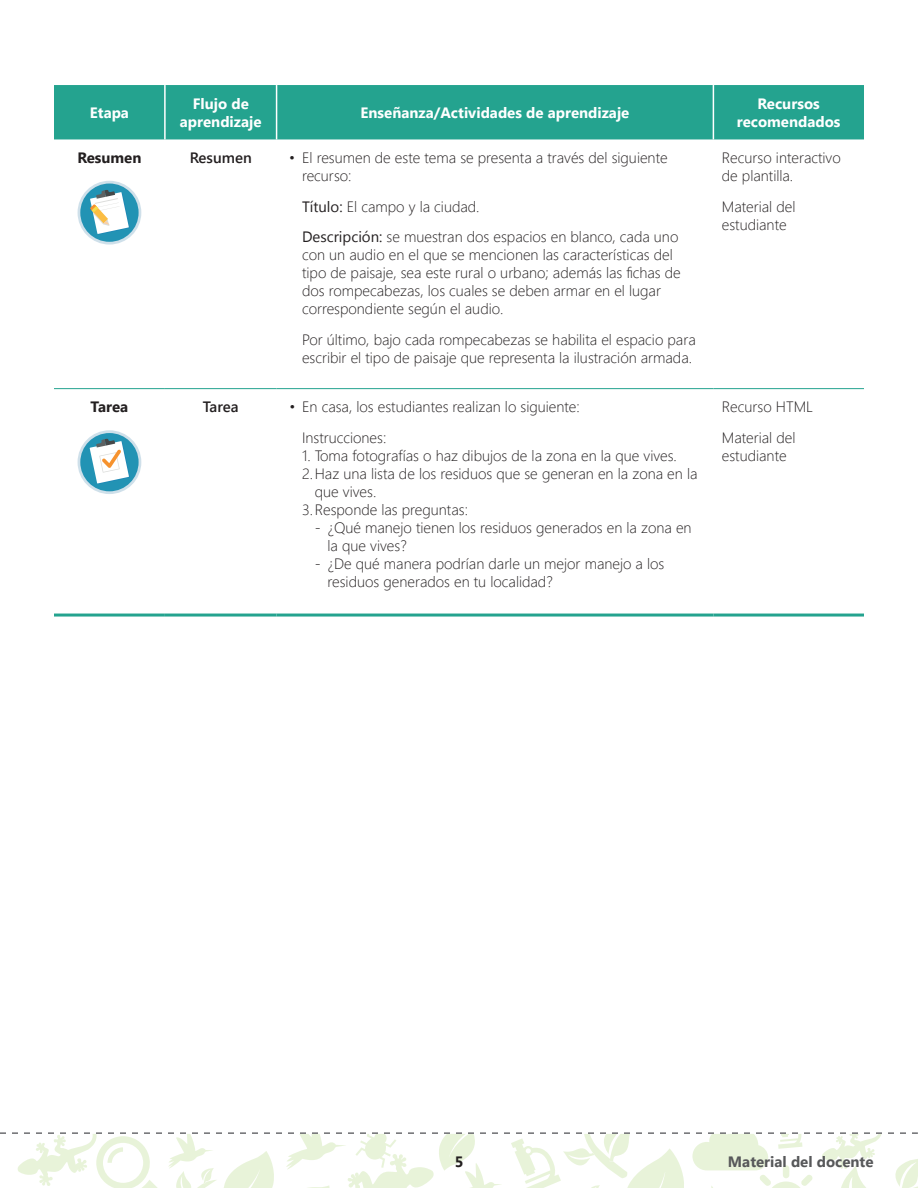
<style>
.page{position:relative;width:918px;height:1188px;background:#fff}
.page>*{position:absolute;margin:0;border:0;box-sizing:border-box;transform-origin:0 0}
.t1{font:300 15px/18px "Segoe UI";color:#231f20}
.t2{font:700 15px/18px "Segoe UI";color:#fff;text-align:center}
.t3{font:700 15px "Segoe UI";color:#57585a}
.t4{font:700 15px "Segoe UI";color:#231f20}
.t5{font:600 15px "Segoe UI";color:#231f20}
.s1{font-weight:400}
</style>
<div class="page">
<svg style="left:0;top:1132px;width:918px;height:56px"></svg>
<div style="left:54px;top:85px;width:810px;height:54px;background:#24a38f"></div>
<hr style="left:164px;top:85px;width:2px;height:54px;background:#fff">
<hr style="left:276px;top:85px;width:1px;height:54px;background:#fff">
<hr style="left:713px;top:85px;width:1px;height:54px;background:#fff">
<hr style="left:54px;top:614px;width:111px;height:3px;background:#24a38f">
<hr style="left:165px;top:614px;width:112px;height:3px;background:#24a38f">
<hr style="left:277px;top:614px;width:436px;height:3px;background:#24a38f">
<hr style="left:713px;top:614px;width:151px;height:3px;background:#24a38f">
<hr style="left:54px;top:388px;width:111px;height:1px;background:#24a38f">
<hr style="left:165px;top:388px;width:112px;height:1px;background:#24a38f">
<hr style="left:277px;top:388px;width:436px;height:1px;background:#24a38f">
<hr style="left:713px;top:388px;width:151px;height:1px;background:#24a38f">
<svg style="left:78px;top:181px;width:63px;height:64px"></svg>
<div style="left:80px;top:184px;width:59px;height:58px;background:#2293b4;border-radius:50%"></div>
<svg style="left:90px;top:190px;width:40px;height:45px"></svg>
<svg style="left:78px;top:430px;width:63px;height:64px"></svg>
<div style="left:80px;top:433px;width:59px;height:58px;background:#2293b4;border-radius:50%"></div>
<svg style="left:90px;top:439px;width:40px;height:45px"></svg>
<p class="t2" style="left:90px;top:103px;width:41px">Etapa</p>
<p class="t2" style="left:180px;top:94px;width:83px">Flujo de aprendizaje</p>
<p class="t2" style="left:361px;top:103px;width:270px">Enseñanza/Actividades de aprendizaje</p>
<p class="t2" style="left:737px;top:94px;width:105px">Recursos recomendados</p>
<p class="t4" style="left:77px;top:147px;width:66px">Resumen</p>
<p class="t5" style="left:190px;top:145px;width:64px">Resumen</p>
<p class="t1" style="left:302px;top:148px;width:367px;text-indent:-13px">• El resumen de este tema se presenta a través del siguiente recurso:</p>
<p class="t1" style="left:302px;top:190px;width:378px;line-height:30.8px"><span class="s1">Título:</span> El campo y la ciudad.<br><span class="s1">Descripción:</span> se muestran dos espacios en blanco, cada uno</p>
<p class="t1" style="left:302px;top:245px;width:380px">con un audio en el que se mencionen las características del tipo de paisaje, sea este rural o urbano; además las fichas de dos rompecabezas, los cuales se deben armar en el lugar correspondiente según el audio.</p>
<p class="t1" style="left:302px;top:330px;width:395px">Por último, bajo cada rompecabezas se habilita el espacio para escribir el tipo de paisaje que representa la ilustración armada.</p>
<p class="t1" style="left:722px;top:148px;width:120px">Recurso interactivo de plantilla.</p>
<p class="t1" style="left:722px;top:197px;width:75px">Material del estudiante</p>
<p class="t4" style="left:91px;top:396px;width:39px">Tarea</p>
<p class="t5" style="left:203px;top:395px;width:37px">Tarea</p>
<p class="t1" style="left:302px;top:391px;width:279px;line-height:30.8px;text-indent:-13px">• En casa, los estudiantes realizan lo siguiente:<br>Instrucciones:</p>
<p class="t1" style="left:302px;top:446px;width:376px">1. Toma fotografías o haz dibujos de la zona en la que vives.</p>
<p class="t1" style="left:302px;top:464px;width:397px">2.Haz una lista de los residuos que se generan en la zona en la</p>
<p class="t1" style="left:315px;top:482px;width:63px">que vives.</p>
<p class="t1" style="left:302px;top:500px;width:167px">3. Responde las preguntas:</p>
<p class="t1" style="left:328px;top:518px;width:366px;text-indent:-13px">- ¿Qué manejo tienen los residuos generados en la zona en la que vives?</p>
<p class="t1" style="left:328px;top:554px;width:338px;text-indent:-13px">- ¿De qué manera podrían darle un mejor manejo a los residuos generados en tu localidad?</p>
<p class="t1" style="left:722px;top:391px;width:93px;line-height:30.8px">Recurso HTML<br>Material del</p>
<p class="t1" style="left:722px;top:446px;width:66px">estudiante</p>
<p class="t4" style="left:455px;top:1151px;width:10px">5</p>
<p class="t3" style="left:728px;top:1151px;width:147px">Material del docente</p>
</div>
